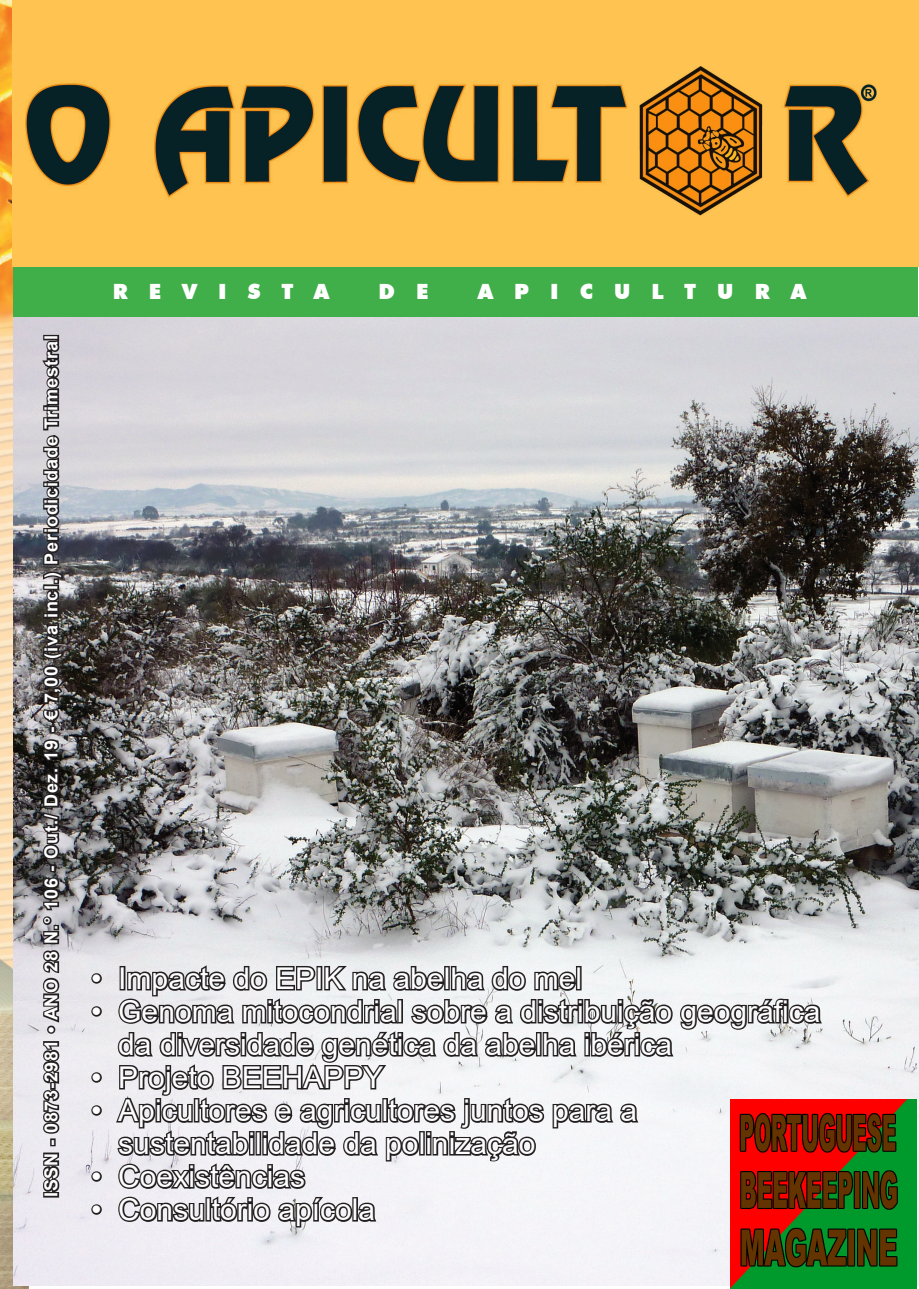
<style>
.page{position:relative;width:919px;height:1289px;background:#fff}
.page>*{position:absolute;margin:0;border:0;box-sizing:border-box;transform-origin:0 0}
.t1{font:30px/33px "Arial";color:#fff}
.t2{font:900 21px "Futura BT";letter-spacing:1em;color:#fff}
.t3{font:700 18px "Arial";letter-spacing:.05em;color:#fff}
</style>
<div class="page">
<img style="left:0;top:0;width:29px;height:1288px">
<img style="left:14px;top:316px;width:904px;height:969px">
<div style="left:14px;top:258px;width:904px;height:58px;background:#40ae49"></div>
<div style="left:13px;top:0;width:905px;height:266px;background:#fec350"></div>
<img style="left:26px;top:67px;width:850px;height:149px">
<div style="left:43px;top:1191px;width:16px;height:6px;border:3px solid #231f20"></div>
<svg style="left:39px;top:1150px;width:25px;height:44px"></svg>
<div style="left:50px;top:1138px;width:6px;height:8px;border:3px solid #231f20"></div>
<svg style="left:39px;top:875px;width:25px;height:260px;background:#888588"></svg>
<div style="left:50px;top:864px;width:6px;height:8px;border:3px solid #231f20"></div>
<svg style="left:40px;top:737px;width:22px;height:124px;background:#424041"></svg>
<div style="left:50px;top:725px;width:6px;height:8px;border:3px solid #231f20"></div>
<img style="left:40px;top:337px;width:25px;height:387px">
<div style="left:43px;top:335px;width:16px;height:5px;border:3px solid #231f20"></div>
<img style="left:730px;top:1099px;width:186px;height:189px">
<svg style="left:89px;top:970px;width:15px;height:15px"></svg>
<svg style="left:89px;top:1003px;width:15px;height:15px"></svg>
<svg style="left:89px;top:1069px;width:15px;height:15px"></svg>
<svg style="left:89px;top:1102px;width:15px;height:15px"></svg>
<svg style="left:89px;top:1168px;width:15px;height:15px"></svg>
<svg style="left:89px;top:1201px;width:15px;height:15px"></svg>
<svg style="left:114px;top:962px;width:710px;height:266px"></svg>
<p class="t3" style="left:39px;top:1197px;width:863px;rotate:-90deg">ISSN - 0873-2981 • ANO 28 N.° 106 - Out./ Dez. 19 - € 7,00 (iva incl.) Periodicidade Trimestral</p>
<p class="t2" style="left:113px;top:278px;width:218px">REVISTA</p>
<p class="t2" style="left:378px;top:278px;width:51px">D E</p>
<p class="t2" style="left:478px;top:278px;width:330px">APICULTURA</p>
<p class="t1" style="left:91px;top:961px;width:492px">• Impacte do EPIK na abelha do mel</p>
<p class="t1" style="left:118px;top:994px;width:703px;text-indent:-27px">• Genoma mitocondrial sobre a distribuição geográfica da diversidade genética da abelha ibérica</p>
<p class="t1" style="left:91px;top:1060px;width:294px">• Projeto BEEHAPPY</p>
<p class="t1" style="left:118px;top:1093px;width:520px;text-indent:-27px">• Apicultores e agricultores juntos para a sustentabilidade da polinização</p>
<p class="t1" style="left:91px;top:1159px;width:215px">• Coexistências</p>
<p class="t1" style="left:91px;top:1192px;width:285px">• Consultório apícola</p>
</div>
